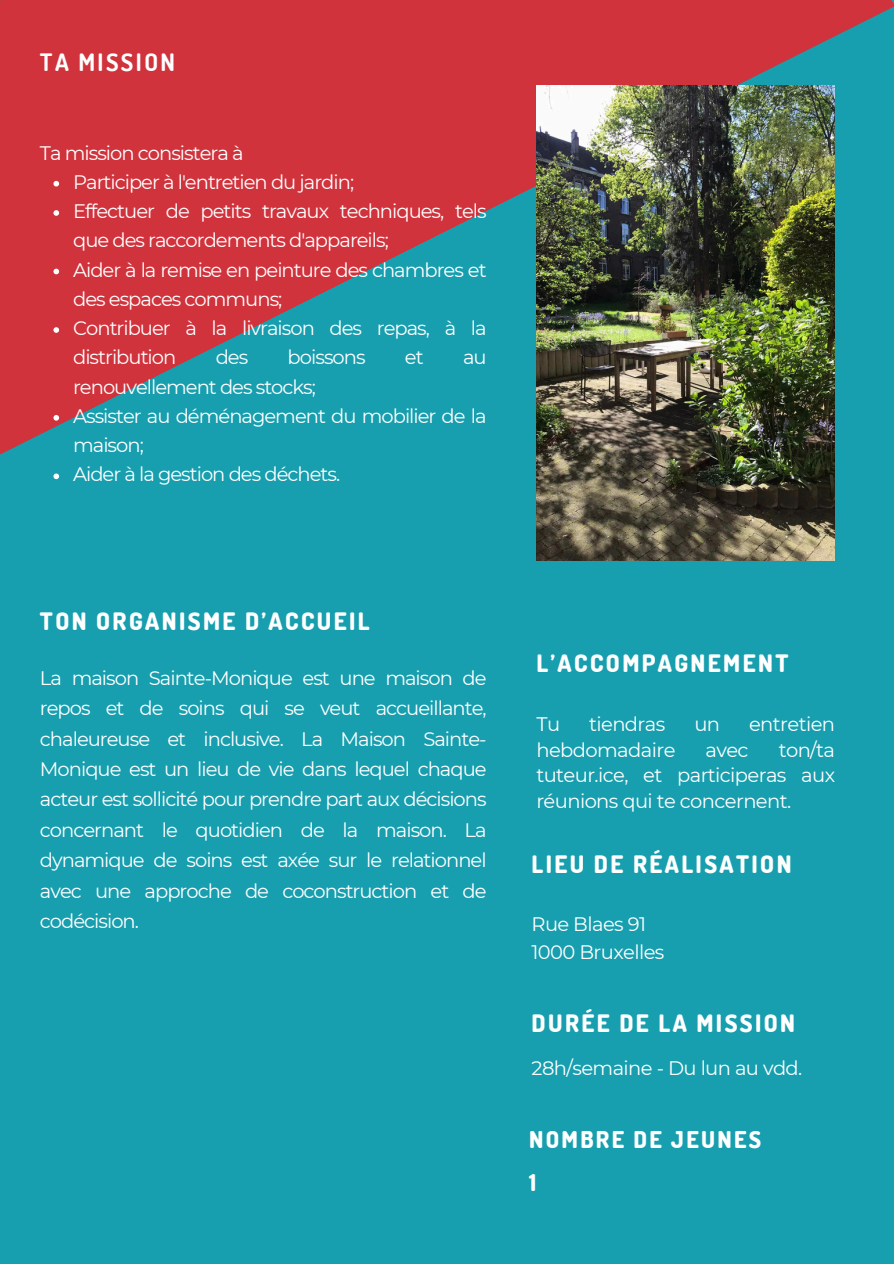
<style>
.page{position:relative;width:894px;height:1264px;background:#fff}
.page>*{position:absolute;margin:0;border:0;box-sizing:border-box;transform-origin:0 0}
.t1{font:800 24px "Dosis";letter-spacing:.1em;color:#fff}
.t2{font:700 24px "Dosis";letter-spacing:.1em;color:#fff}
.t3{font:800 23.1px "Dosis";letter-spacing:.1em;color:#fff}
.t4{font:19.5px/30.3px "Montserrat";letter-spacing:-.05em;color:#fff}
.t5{font:19.5px/28.2px "Montserrat";letter-spacing:-.03em;color:#fff}
</style>
<div class="page">
<div style="left:0;top:0;width:893px;height:1263px;background:#179faf"></div>
<svg style="left:0;top:0;width:893px;height:454px;fill:#d1333d"></svg>
<img style="left:536px;top:85px;width:298px;height:475px">
<svg style="left:53px;top:181px;width:6px;height:5px"></svg>
<svg style="left:53px;top:210px;width:6px;height:6px"></svg>
<svg style="left:53px;top:269px;width:6px;height:5px"></svg>
<svg style="left:53px;top:327px;width:6px;height:6px"></svg>
<svg style="left:53px;top:415px;width:6px;height:5px"></svg>
<svg style="left:53px;top:473px;width:6px;height:6px"></svg>
<h1 class="t2" style="left:40px;top:46px;width:136px">TA MISSION</h1>
<p class="t4" style="left:40px;top:137px;width:205px">Ta mission consistera à</p>
<p class="t4" style="left:73px;top:167px;width:282px">Participer à l'entretien du jardin;</p>
<p class="t4" style="left:73px;top:196px;width:415px;line-height:29.2px">Effectuer de petits travaux techniques, tels que des raccordements d'appareils;</p>
<p class="t4" style="left:73px;top:255px;width:415px;line-height:29.2px">Aider à la remise en peinture des chambres et des espaces communs;</p>
<p class="t4" style="left:73px;top:313px;width:415px;line-height:29.2px">Contribuer à la livraison des repas, à la distribution</p>
<p class="t4" style="left:216px;top:342px;width:34px">des</p>
<p class="t4" style="left:287px;top:342px;width:79px">boissons</p>
<p class="t4" style="left:405px;top:342px;width:20px">et</p>
<p class="t4" style="left:463px;top:342px;width:25px">au</p>
<p class="t4" style="left:73px;top:371px;width:244px">renouvellement des stocks;</p>
<p class="t4" style="left:73px;top:401px;width:415px;line-height:29.2px">Assister au déménagement du mobilier de la maison;</p>
<p class="t4" style="left:73px;top:459px;width:268px">Aider à la gestion des déchets.</p>
<p class="t1" style="left:40px;top:605px;width:331px">TON ORGANISME D’ACCUEIL</p>
<p class="t4" style="left:40px;top:662px;width:448px;text-align:justify">La maison Sainte-Monique est une maison de repos et de soins qui se veut accueillante, chaleureuse et inclusive. La Maison Sainte-Monique est un lieu de vie dans lequel chaque acteur est sollicité pour prendre part aux décisions concernant le quotidien de la maison. La dynamique de soins est axée sur le relationnel avec une approche de coconstruction et de codécision.</p>
<p class="t1" style="left:536px;top:647px;width:253px">L’ACCOMPAGNEMENT</p>
<p class="t4" style="left:536px;top:708px;width:25px">Tu</p>
<p class="t5" style="left:589px;top:709px;width:78px">tiendras</p>
<p class="t4" style="left:694px;top:708px;width:27px">un</p>
<p class="t5" style="left:748px;top:709px;width:87px">entretien</p>
<p class="t5" style="left:536px;top:735px;width:140px">hebdomadaire</p>
<p class="t4" style="left:705px;top:734px;width:45px">avec</p>
<p class="t4" style="left:536px;top:736px;width:300px;line-height:25.8px;text-align:justify;text-indent:242px">ton/ta tuteur.ice, et participeras aux réunions qui te concernent.</p>
<p class="t1" style="left:531px;top:848px;width:261px">LIEU DE RÉALISATION</p>
<p class="t5" style="left:531px;top:910px;width:134px">Rue Blaes 91<br>1000 Bruxelles</p>
<p class="t1" style="left:531px;top:1007px;width:265px">DURÉE DE LA MISSION</p>
<p class="t5" style="left:531px;top:1053px;width:272px">28h/semaine - Du lun au vdd.</p>
<h1 class="t3" style="left:529px;top:1123px;width:234px">NOMBRE DE JEUNES</h1>
<h1 class="t3" style="left:529px;top:1167px;width:9px">1</h1>
</div>
